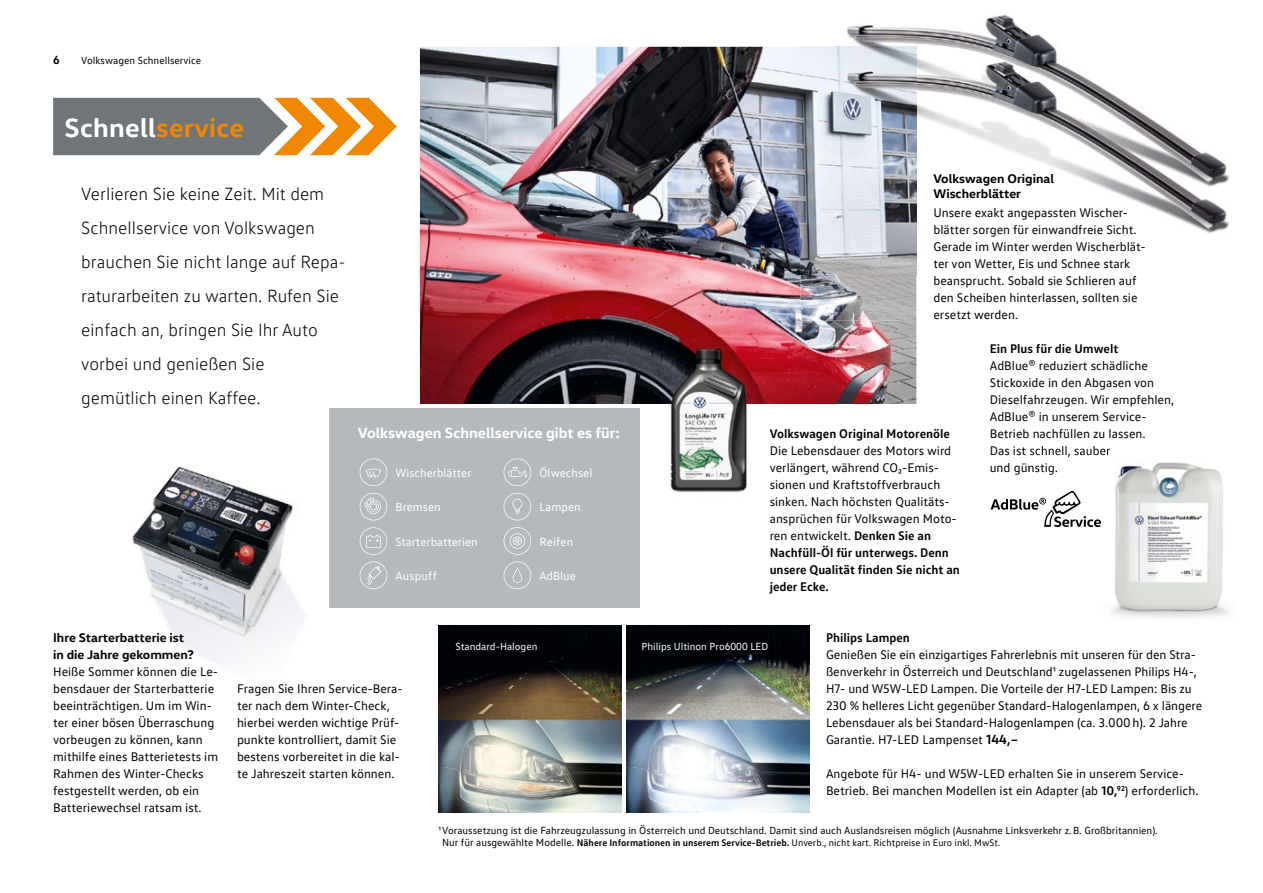
<style>
.page{position:relative;width:1263px;height:893px;background:#fff}
.page>*{position:absolute;margin:0;border:0;box-sizing:border-box;transform-origin:0 0}
.t1{font:700 27px "VW Head";letter-spacing:.01em;color:#fff}
.t2{font:300 18px/34px "VW Text";color:#000}
.t3{font:700 15px "VW Head";color:#fff}
.t4{font:12.75px/17px "VW Text";color:#000}
.t5{font:700 12.75px/17px "VW Head";color:#000}
.t6{font:700 12.75px "VW Text";color:#000}
.t7{font:12px "VW Text";color:#fff}
.t8{font:700 12px "VW Text";color:#000}
.t9{font:10.5px "VW Text";color:#000}
.t10{font:10.5px "VW Text";color:#fff}
.t11{font:9.75px "VW Text";color:#000}
.s1{color:#f18700}
.s2{font-weight:700}
.s3{font-weight:700;font-size:13.5px}
.s4{font-size:10.5px}
</style>
<div class="page">
<img style="left:438px;top:625px;width:183px;height:187px">
<img style="left:626px;top:625px;width:183px;height:187px">
<svg style="left:53px;top:98px;width:344px;height:57px;background:#9f8e75"></svg>
<img style="left:132px;top:458px;width:198px;height:205px">
<img style="left:420px;top:47px;width:496px;height:357px">
<img style="left:660px;top:338px;width:97px;height:154px">
<img style="left:1068px;top:457px;width:161px;height:161px">
<img style="left:1030px;top:448px;width:80px;height:9px">
<img style="left:1029px;top:463px;width:28px;height:12px">
<svg style="left:990px;top:491px;width:111px;height:36px"></svg>
<img style="left:800px;top:14px;width:430px;height:307px">
<img style="left:800px;top:47px;width:116px;height:227px">
<div style="left:330px;top:408px;width:310px;height:200px;background:#b5b9bc"></div>
<svg style="left:360px;top:458px;width:27px;height:28px"></svg>
<svg style="left:360px;top:493px;width:27px;height:27px"></svg>
<svg style="left:504px;top:493px;width:27px;height:27px"></svg>
<svg style="left:504px;top:527px;width:27px;height:28px"></svg>
<svg style="left:503px;top:458px;width:28px;height:28px"></svg>
<svg style="left:504px;top:561px;width:27px;height:28px"></svg>
<svg style="left:360px;top:562px;width:27px;height:27px"></svg>
<svg style="left:360px;top:527px;width:27px;height:28px"></svg>
<p class="t8" style="left:53px;top:52px;width:8px">6</p>
<p class="t9" style="left:81px;top:54px;width:121px">Volkswagen Schnellservice</p>
<h1 class="t1" style="left:65px;top:110px;width:181px">Schnell<span class="s1">service</span></h1>
<h2 class="t2" style="left:81px;top:176px;width:266px">Verlieren Sie keine Zeit. Mit dem<br>Schnellservice von Volkswagen brauchen Sie nicht lange auf Repa&shy;raturarbeiten zu warten. Rufen Sie einfach an, bringen Sie Ihr Auto vorbei und genießen Sie<br>gemütlich einen Kaffee.</h2>
<p class="t3" style="left:358px;top:423px;width:264px">Volkswagen Schnellservice gibt es für:</p>
<p class="t7" style="left:539px;top:465px;width:54px">Ölwechsel</p>
<p class="t7" style="left:396px;top:465px;width:78px">Wischerblätter</p>
<p class="t7" style="left:396px;top:500px;width:47px">Bremsen</p>
<p class="t7" style="left:539px;top:500px;width:43px">Lampen</p>
<p class="t7" style="left:539px;top:534px;width:35px">Reifen</p>
<p class="t7" style="left:396px;top:534px;width:84px">Starterbatterien</p>
<p class="t7" style="left:396px;top:569px;width:43px">Auspuff</p>
<p class="t7" style="left:539px;top:568px;width:38px">AdBlue</p>
<p class="t5" style="left:933px;top:170px;width:122px;line-height:15.3px">Volkswagen Original<br>Wischerblätter</p>
<p class="t4" style="left:933px;top:204px;width:214px">Unsere exakt angepassten Wischer&shy;blätter sorgen für einwandfreie Sicht.<br>Gerade im Winter werden Wischerblät&shy;ter von Wetter, Eis und Schnee stark beansprucht. Sobald sie Schlieren auf den Scheiben hinterlassen, sollten sie ersetzt werden.</p>
<p class="t6" style="left:770px;top:425px;width:182px">Volkswagen Original Motorenöle</p>
<p class="t4" style="left:770px;top:442px;width:192px">Die Lebensdauer des Motors wird verlängert, während CO₂-Emis&shy;sionen und Kraftstoffverbrauch sinken. Nach höchsten Qualitäts&shy;ansprüchen für Volkswagen Moto&shy;ren entwickelt. <span class="s2">Denken Sie an<br>Nachfüll-Öl für unterwegs. Denn unsere Qualität finden Sie nicht an jeder Ecke.</span></p>
<p class="t6" style="left:990px;top:340px;width:130px">Ein Plus für die Umwelt</p>
<p class="t4" style="left:990px;top:357px;width:186px">AdBlue® reduziert schädliche<br>Stickoxide in den Abgasen von<br>Dieselfahrzeugen. Wir empfehlen,<br>AdBlue® in unserem Service-<br>Betrieb nachfüllen zu lassen.</p>
<p class="t4" style="left:990px;top:459px;width:70px">und günstig.</p>
<p class="t5" style="left:53px;top:629px;width:142px">Ihre Starterbatterie ist in die Jahre gekommen?</p>
<p class="t4" style="left:53px;top:663px;width:167px">Heiße Sommer können die Le&shy;bensdauer der Starterbatterie beeinträchtigen. Um im Win&shy;ter einer bösen Überraschung vorbeugen zu können, kann mithilfe eines Batterietests im<br>Rahmen des Winter-Checks festgestellt werden, ob ein<br>Batteriewechsel ratsam ist.</p>
<p class="t4" style="left:237px;top:680px;width:167px">Fragen Sie Ihren Service-Bera&shy;ter nach dem Winter-Check, hierbei werden wichtige Prüf&shy;punkte kontrolliert, damit Sie bestens vorbereitet in die kal&shy;te Jahreszeit starten können.</p>
<p class="t10" style="left:455px;top:639px;width:83px">Standard-Halogen</p>
<p class="t10" style="left:642px;top:639px;width:128px">Philips Ultinon Pro6000 LED</p>
<p class="t6" style="left:826px;top:629px;width:85px">Philips Lampen</p>
<p class="t4" style="left:826px;top:646px;width:378px">Genießen Sie ein einzigartiges Fahrerlebnis mit unseren für den Stra&shy;ßenverkehr in Österreich und Deutschland1 zugelassenen Philips H4-, H7- und W5W-LED Lampen. Die Vorteile der H7-LED Lampen: Bis zu 230 % helleres Licht gegenüber Standard-Halogenlampen, 6 x längere Lebensdauer als bei Standard-Halogenlampen (ca. 3.000 h). 2 Jahre Garantie. H7-LED Lampenset <span class="s3">144,–</span></p>
<p class="t4" style="left:826px;top:765px;width:374px">Angebote für H4- und W5W-LED erhalten Sie in unserem Service-<br>Betrieb. Bei manchen Modellen ist ein Adapter (ab <span class="s2">10,</span><sup>92</sup>) erforderlich.</p>
<p class="t9" style="left:438px;top:823px;width:721px">1Voraussetzung ist die Fahrzeugzulassung in Österreich und Deutschland. Damit sind auch Auslandsreisen möglich (Ausnahme Linksverkehr z.B. Großbritannien).</p>
<p class="t11" style="left:442px;top:837px;width:560px"><span class="s4">Nur für ausgewählte Modelle.</span> <span class="s2">Nähere Informationen in unserem Service-Betrieb.</span> Unverb., nicht kart. Richtpreise in Euro inkl. MwSt.</p>
</div>
